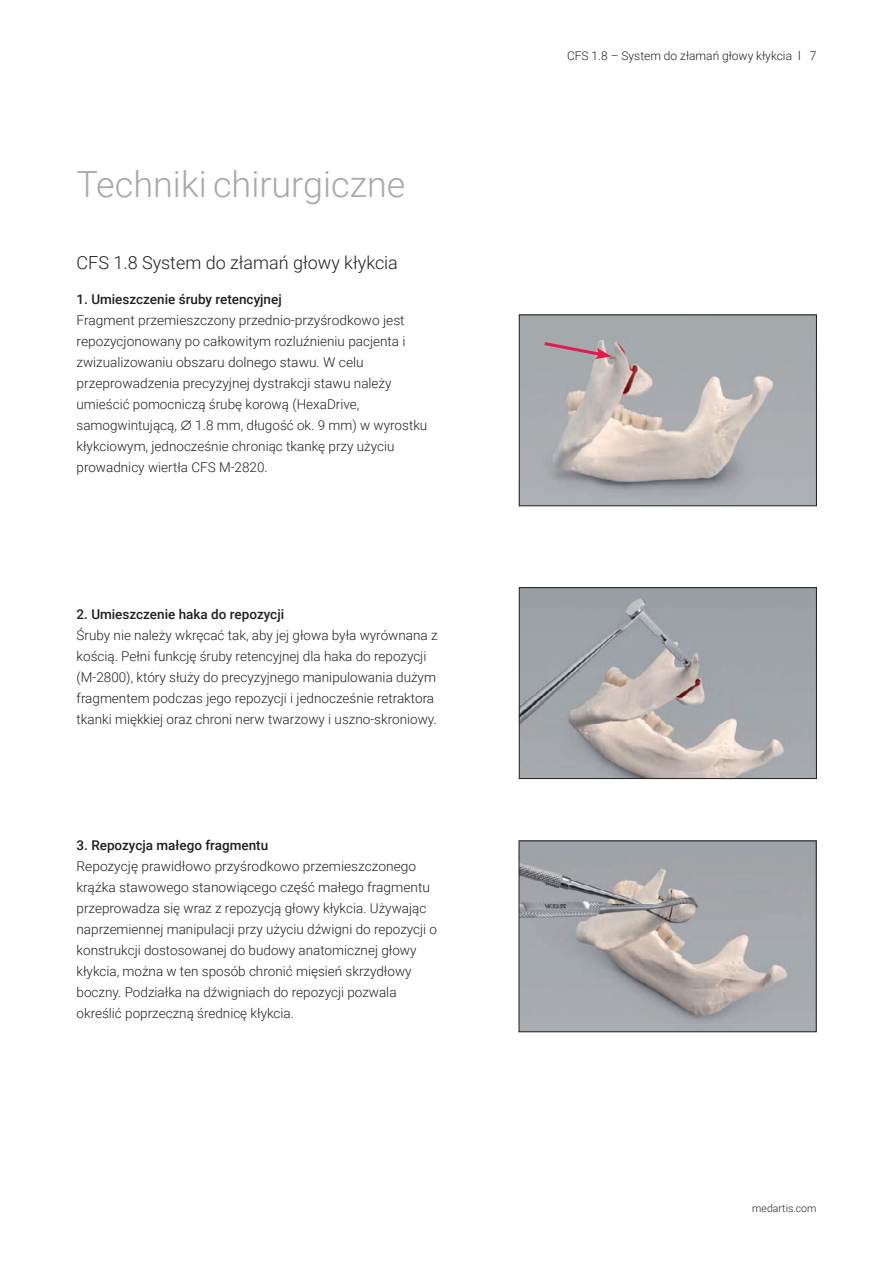
<style>
.page{position:relative;width:893px;height:1263px;background:#fff}
.page>*{position:absolute;margin:0;border:0;box-sizing:border-box;transform-origin:0 0}
.Untertitel_24pt{font:300 36px "Roboto";color:#a8a9ad}
._03_Titel_12pt{font:300 18px "Roboto";color:#231f20}
._04_Lauftext_9pt{font:300 13.5px/21px "Roboto";color:#231f20}
._04_Lauftext_9pt-2{font:500 13.5px "Roboto";color:#231f20}
.t1{font:300 12px "Roboto";color:#231f20}
.t2{font:300 10.5px "Roboto";color:#231f20}
</style>
<div class="page">
<img style="left:521px;top:589px;width:294px;height:188px">
<div style="left:519px;top:587px;width:298px;height:192px;border:1px solid #231f20"></div>
<img style="left:521px;top:843px;width:293px;height:187px">
<div style="left:519px;top:841px;width:297px;height:191px;border:1px solid #231f20"></div>
<img style="left:521px;top:317px;width:294px;height:187px">
<div style="left:519px;top:315px;width:298px;height:191px;border:1px solid #231f20"></div>
<svg style="left:541px;top:340px;width:70px;height:19px"></svg>
<p class="Untertitel_24pt" style="left:77px;top:159px;width:330px">Techniki chirurgiczne</p>
<p class="_03_Titel_12pt" style="left:77px;top:250px;width:323px">CFS 1.8 System do złamań głowy kłykcia</p>
<p class="_04_Lauftext_9pt-2" style="left:77px;top:289px;width:207px">1. Umieszczenie śruby retencyjnej</p>
<p class="_04_Lauftext_9pt" style="left:77px;top:309px;width:330px">Fragment przemieszczony przednio-przyśrodkowo jest repozycjonowany po całkowitym rozluźnieniu pacjenta i zwizualizowaniu obszaru dolnego stawu. W celu przeprowadzenia precyzyjnej dystrakcji stawu należy umieścić pomocniczą śrubę korową (HexaDrive, samogwintującą,</p>
<p class="_04_Lauftext_9pt" style="left:77px;top:414px;width:352px;text-indent:119px">1.8 mm, długość ok. 9 mm) w wyrostku kłykciowym, jednocześnie chroniąc tkankę przy użyciu prowadnicy wiertła CFS M-2820.</p>
<p class="_04_Lauftext_9pt-2" style="left:77px;top:604px;width:209px">2. Umieszczenie haka do repozycji</p>
<p class="_04_Lauftext_9pt" style="left:77px;top:624px;width:362px">Śruby nie należy wkręcać tak, aby jej głowa była wyrównana z kością. Pełni funkcję śruby retencyjnej dla haka do repozycji (M-2800), który służy do precyzyjnego manipulowania dużym fragmentem podczas jego repozycji i jednocześnie retraktora tkanki miękkiej oraz chroni nerw twarzowy i uszno-skroniowy.</p>
<p class="_04_Lauftext_9pt-2" style="left:77px;top:835px;width:193px">3. Repozycja małego fragmentu</p>
<p class="_04_Lauftext_9pt" style="left:77px;top:855px;width:362px">Repozycję prawidłowo przyśrodkowo przemieszczonego krążka stawowego stanowiącego część małego fragmentu przeprowadza się wraz z repozycją głowy kłykcia. Używając naprzemiennej manipulacji przy użyciu dźwigni do repozycji o konstrukcji dostosowanej do budowy anatomicznej głowy kłykcia, można w ten sposób chronić mięsień skrzydłowy boczny. Podziałka na dźwigniach do repozycji pozwala określić poprzeczną średnicę kłykcia.</p>
<p class="t1" style="left:567px;top:47px;width:251px">CFS 1.8 – System do złamań głowy kłykcia l 7</p>
<p class="t2" style="left:752px;top:1201px;width:66px">medartis.com</p>
</div>
